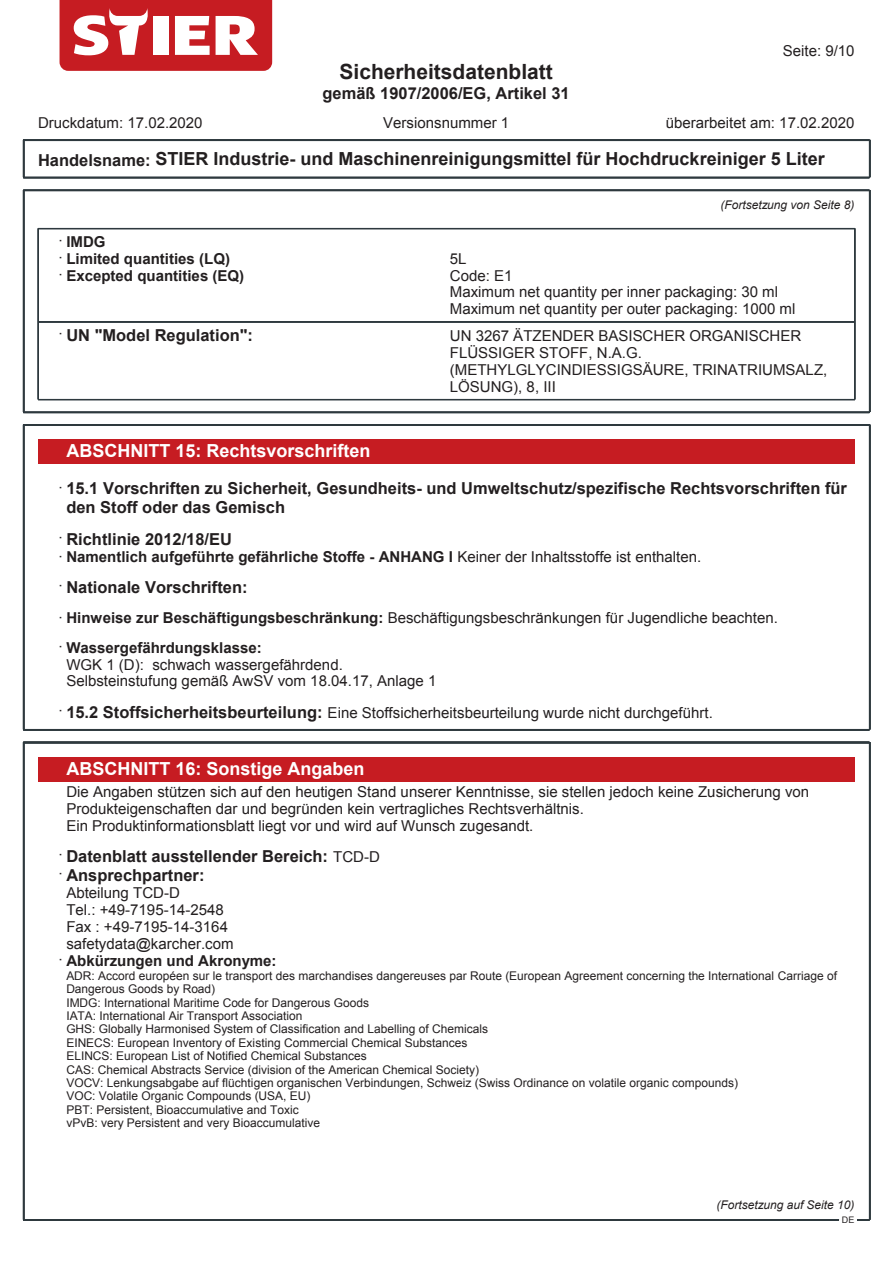
<style>
.page{position:relative;width:893px;height:1263px;background:#fff}
.page>*{position:absolute;margin:0;border:0;box-sizing:border-box;transform-origin:0 0}
.t1{font:700 21px "Arial";color:#231f20}
.t2{font:700 18px "Arial";color:#231f20}
.t3{font:700 18px "Arial";color:#fff}
.t4{font:700 16.5px/18.8px "Arial";color:#231f20}
.t5{font:15px/16.8px "Arial";color:#231f20}
.t6{font:700 15px/17.1px "Arial";color:#231f20}
.t7{font:12px/13.4px "Arial";color:#231f20}
.t8{font:italic 12px "Arial";color:#231f20}
.t9{font:9px "Arial";color:#231f20}
.s1{font-size:16.5px}
.s2{font-weight:400}
.s3{font-weight:400;font-size:15px}
.s4{font-weight:700;font-size:16.5px}
</style>
<div class="page">
<div style="left:38px;top:439px;width:816px;height:25px;background:#c61c22"></div>
<div style="left:38px;top:758px;width:816px;height:24px;background:#c61c22"></div>
<svg style="left:60px;top:0;width:212px;height:71px"></svg>
<hr style="left:23px;top:140px;width:846px;height:1px;background:#2e393e">
<hr style="left:23px;top:177px;width:846px;height:1px;background:#2e393e">
<hr style="left:23px;top:178px;width:846px;height:1px;background:#2e393e">
<hr style="left:23px;top:140px;width:1px;height:37px;background:#2e393e">
<hr style="left:869px;top:140px;width:1px;height:37px;background:#2e393e">
<hr style="left:24px;top:140px;width:1px;height:37px;background:#2e393e">
<hr style="left:870px;top:140px;width:1px;height:37px;background:#2e393e">
<hr style="left:38px;top:228px;width:817px;height:1px;background:#2e393e">
<hr style="left:38px;top:229px;width:817px;height:1px;background:#2e393e">
<hr style="left:38px;top:321px;width:817px;height:1px;background:#2e393e">
<hr style="left:38px;top:322px;width:817px;height:1px;background:#2e393e">
<hr style="left:38px;top:399px;width:817px;height:1px;background:#2e393e">
<hr style="left:38px;top:400px;width:817px;height:1px;background:#2e393e">
<hr style="left:38px;top:228px;width:1px;height:171px;background:#2e393e">
<hr style="left:854px;top:228px;width:1px;height:171px;background:#2e393e">
<hr style="left:855px;top:228px;width:1px;height:171px;background:#2e393e">
<hr style="left:23px;top:190px;width:846px;height:1px;background:#2e393e">
<hr style="left:23px;top:412px;width:846px;height:1px;background:#2e393e">
<hr style="left:23px;top:190px;width:1px;height:222px;background:#2e393e">
<hr style="left:869px;top:190px;width:1px;height:222px;background:#2e393e">
<hr style="left:24px;top:190px;width:1px;height:222px;background:#2e393e">
<hr style="left:870px;top:190px;width:1px;height:222px;background:#2e393e">
<hr style="left:23px;top:424px;width:846px;height:1px;background:#2e393e">
<hr style="left:23px;top:425px;width:846px;height:1px;background:#2e393e">
<hr style="left:23px;top:729px;width:846px;height:1px;background:#2e393e">
<hr style="left:23px;top:730px;width:846px;height:1px;background:#2e393e">
<hr style="left:23px;top:425px;width:1px;height:304px;background:#2e393e">
<hr style="left:869px;top:425px;width:1px;height:304px;background:#2e393e">
<hr style="left:24px;top:425px;width:1px;height:304px;background:#2e393e">
<hr style="left:870px;top:425px;width:1px;height:304px;background:#2e393e">
<hr style="left:23px;top:742px;width:846px;height:1px;background:#2e393e">
<hr style="left:23px;top:743px;width:846px;height:1px;background:#2e393e">
<hr style="left:23px;top:1219px;width:846px;height:1px;background:#2e393e">
<hr style="left:23px;top:1220px;width:846px;height:1px;background:#2e393e">
<svg style="left:839px;top:1219px;width:18px;height:2px"></svg>
<hr style="left:23px;top:742px;width:1px;height:478px;background:#2e393e">
<hr style="left:869px;top:742px;width:1px;height:478px;background:#2e393e">
<hr style="left:24px;top:742px;width:1px;height:478px;background:#2e393e">
<hr style="left:870px;top:742px;width:1px;height:478px;background:#2e393e">
<h1 class="t1" style="left:339px;top:58px;width:215px">Sicherheitsdatenblatt</h1>
<p class="t4" style="left:322px;top:84px;width:249px">gemäß 1907/2006/EG, Artikel 31</p>
<p class="t5" style="left:783px;top:42px;width:73px">Seite: 9/10</p>
<p class="t5" style="left:38px;top:115px;width:166px">Druckdatum: 17.02.2020</p>
<p class="t5" style="left:383px;top:115px;width:128px">Versionsnummer 1</p>
<p class="t5" style="left:666px;top:115px;width:190px">überarbeitet am: 17.02.2020</p>
<p class="t2" style="left:38px;top:147px;width:788px"><span class="s1">Handelsname:</span> STIER Industrie- und Maschinenreinigungsmittel für Hochdruckreiniger 5 Liter</p>
<p class="t8" style="left:720px;top:197px;width:135px">(Fortsetzung von Seite 8)</p>
<p class="t6" style="left:58px;top:233px;width:173px"><span class="s2">·</span> IMDG<br><span class="s2">·</span> Limited quantities (LQ)</p>
<p class="t5" style="left:450px;top:250px;width:18px">5L</p>
<p class="t6" style="left:58px;top:267px;width:188px"><span class="s2">·</span> Excepted quantities (EQ)</p>
<p class="t5" style="left:450px;top:267px;width:347px">Code: E1<br>Maximum net quantity per inner packaging: 30 ml<br>Maximum net quantity per outer packaging: 1000 ml</p>
<p class="t4" style="left:58px;top:327px;width:197px"><span class="s3">·</span> UN "Model Regulation":</p>
<p class="t5" style="left:450px;top:328px;width:379px">UN 3267 ÄTZENDER BASISCHER ORGANISCHER<br>FLÜSSIGER STOFF, N.A.G. (METHYLGLYCINDIESSIGSÄURE, TRINATRIUMSALZ,<br>LÖSUNG), 8, III</p>
<p class="t3" style="left:66px;top:439px;width:306px">ABSCHNITT 15: Rechtsvorschriften</p>
<p class="t4" style="left:66px;top:480px;width:782px;text-indent:-8px"><span class="s3">·</span> 15.1 Vorschriften zu Sicherheit, Gesundheits- und Umweltschutz/spezifische Rechtsvorschriften für den Stoff oder das Gemisch</p>
<p class="t4" style="left:58px;top:530px;width:175px"><span class="s3">·</span> Richtlinie 2012/18/EU</p>
<p class="t6" style="left:58px;top:549px;width:645px"><span class="s2">·</span> Namentlich aufgeführte gefährliche Stoffe - ANHANG I <span class="s2">Keiner der Inhaltsstoffe ist enthalten.</span></p>
<p class="t4" style="left:58px;top:578px;width:191px"><span class="s3">·</span> Nationale Vorschriften:</p>
<p class="t6" style="left:58px;top:603px;width:721px;line-height:29.8px"><span class="s2">·</span> Hinweise zur Beschäftigungsbeschränkung: <span class="s2">Beschäftigungsbeschränkungen für Jugendliche beachten. ·</span> Wassergefährdungsklasse:</p>
<p class="t5" style="left:66px;top:656px;width:372px">WGK 1 (D): schwach wassergefährdend.<br>Selbsteinstufung gemäß AwSV vom 18.04.17, Anlage 1</p>
<p class="t5" style="left:58px;top:704px;width:656px">· <span class="s4">15.2 Stoffsicherheitsbeurteilung:</span> Eine Stoffsicherheitsbeurteilung wurde nicht durchgeführt.</p>
<p class="t3" style="left:66px;top:757px;width:300px">ABSCHNITT 16: Sonstige Angaben</p>
<p class="t5" style="left:66px;top:784px;width:744px">Die Angaben stützen sich auf den heutigen Stand unserer Kenntnisse, sie stellen jedoch keine Zusicherung von<br>Produkteigenschaften dar und begründen kein vertragliches Rechtsverhältnis.<br>Ein Produktinformationsblatt liegt vor und wird auf Wunsch zugesandt.</p>
<p class="t4" style="left:58px;top:848px;width:323px"><span class="s3">·</span> Datenblatt ausstellender Bereich: <span class="s3">TCD-D ·</span> Ansprechpartner:</p>
<p class="t5" style="left:66px;top:885px;width:115px">Abteilung TCD-D</p>
<p class="t5" style="left:66px;top:901px;width:159px">Tel.: +49-7195-14-2548</p>
<p class="t5" style="left:66px;top:918px;width:163px">Fax : +49-7195-14-3164</p>
<p class="t5" style="left:66px;top:935px;width:169px">safetydata@karcher.com</p>
<p class="t6" style="left:58px;top:952px;width:220px"><span class="s2">·</span> Abkürzungen und Akronyme:</p>
<p class="t7" style="left:66px;top:969px;width:772px">ADR: Accord européen sur le transport des marchandises dangereuses par Route (European Agreement concerning the International Carriage of Dangerous Goods by Road)<br>IMDG: International Maritime Code for Dangerous Goods<br>IATA: International Air Transport Association<br>GHS: Globally Harmonised System of Classification and Labelling of Chemicals<br>EINECS: European Inventory of Existing Commercial Chemical Substances<br>ELINCS: European List of Notified Chemical Substances<br>CAS: Chemical Abstracts Service (division of the American Chemical Society)<br>VOCV: Lenkungsabgabe auf flüchtigen organischen Verbindungen, Schweiz (Swiss Ordinance on volatile organic compounds)<br>VOC: Volatile Organic Compounds (USA, EU)<br>PBT: Persistent, Bioaccumulative and Toxic<br>vPvB: very Persistent and very Bioaccumulative</p>
<p class="t8" style="left:716px;top:1197px;width:139px">(Fortsetzung auf Seite 10)</p>
<p class="t9" style="left:842px;top:1214px;width:14px">DE</p>
</div>
